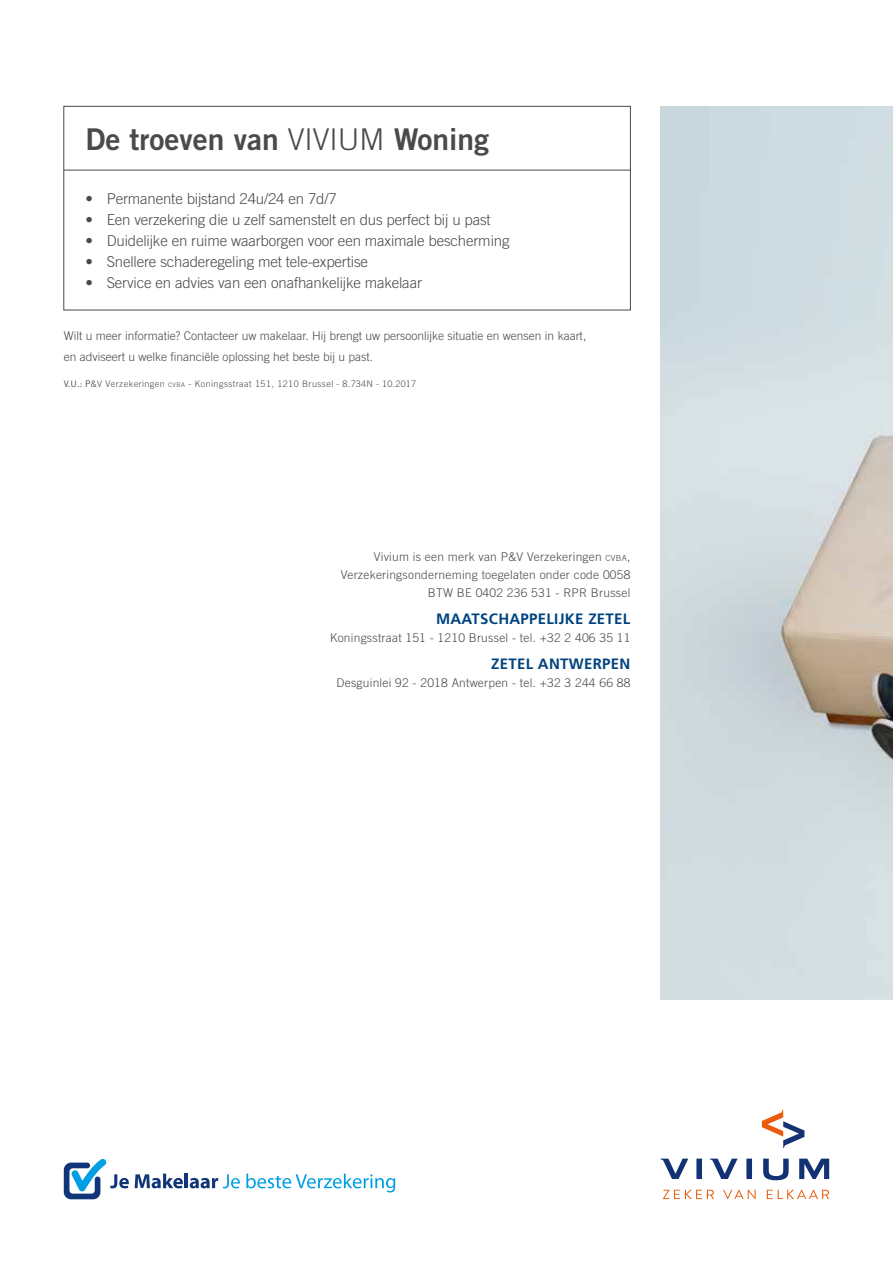
<style>
.page{position:relative;width:893px;height:1263px;background:#fff}
.page>*{position:absolute;margin:0;border:0;box-sizing:border-box;transform-origin:0 0}
.t1{font:30px "Trade Gothic LT Std Bd 2";color:#4a4a49}
.t2{font:300 15px "Trade Gothic LT Std";letter-spacing:-.01em;color:#4a4a49}
.t3{font:700 15px "Frutiger LT Std";letter-spacing:.02em;color:#004380}
.t4{font:300 12px/18px "Trade Gothic LT Std";letter-spacing:.02em;color:#4a4a49;text-align:right}
.t5{font:300 12px/21px "Trade Gothic LT Std";color:#4a4a49}
.t6{font:300 9px "Trade Gothic LT Std";letter-spacing:.05em;color:#4a4a49}
.s1{font-family:"Trade Gothic LT Std";font-weight:300}
.s2{font-weight:400}
.s3{font-size:6.3px}
.s4{font-size:8.4px}
.s5{font-style:inherit}
</style>
<div class="page">
<img style="left:660px;top:106px;width:233px;height:893px">
<div style="left:63px;top:106px;width:568px;height:204px;border:1px solid #4a4a49"></div>
<svg style="left:663px;top:1190px;width:51px;height:9px"></svg>
<svg style="left:723px;top:1189px;width:33px;height:10px"></svg>
<svg style="left:767px;top:1189px;width:62px;height:10px"></svg>
<svg style="left:696px;top:1158px;width:6px;height:21px"></svg>
<svg style="left:746px;top:1158px;width:6px;height:21px"></svg>
<svg style="left:763px;top:1158px;width:26px;height:22px"></svg>
<svg style="left:799px;top:1158px;width:30px;height:21px"></svg>
<svg style="left:660px;top:1158px;width:28px;height:21px"></svg>
<svg style="left:710px;top:1158px;width:28px;height:21px"></svg>
<svg style="left:762px;top:1110px;width:42px;height:38px"></svg>
<hr style="left:63px;top:170px;width:567px;height:1px;background:#4a4a49">
<svg style="left:64px;top:1158px;width:65px;height:41px"></svg>
<svg style="left:135px;top:1173px;width:48px;height:15px"></svg>
<hr style="left:185px;top:1173px;width:3px;height:15px;background:#103578">
<svg style="left:190px;top:1174px;width:50px;height:14px"></svg>
<svg style="left:246px;top:1173px;width:149px;height:19px"></svg>
<h1 class="t1" style="left:85px;top:120px;width:405px">De troeven van <span class="s1">VIVIUM</span> Woning</h1>
<p class="t2" style="left:85px;top:190px;width:253px">• Permanente bijstand 24u/24 en 7d/7</p>
<p class="t2" style="left:85px;top:211px;width:407px">• Een verzekering die u zelf samenstelt en dus perfect bij u past</p>
<p class="t2" style="left:85px;top:232px;width:426px">• Duidelijke en ruime waarborgen voor een maximale bescherming</p>
<p class="t2" style="left:85px;top:253px;width:284px">• Snellere schaderegeling met tele-expertise</p>
<p class="t2" style="left:85px;top:274px;width:338px">• Service en advies van een onafhankelijke makelaar</p>
<p class="t5" style="left:64px;top:325px;width:524px">Wilt u meer informatie? Contacteer uw makelaar. Hij brengt uw persoonlijke situatie en wensen in kaart, en adviseert u welke financiële oplossing het beste bij u past.</p>
<p class="t6" style="left:64px;top:378px;width:354px"><span class="s2">V.U.: P</span>&amp;V Verzekeringen <span class="s3">CVBA</span> - Koningsstraat 151, 1210 Brussel - 8.734N - 10.2017</p>
<p class="t4" style="left:341px;top:548px;width:291px">Vivium is een merk van P&amp;V Verzekeringen <span class="s4">CVBA</span><span class="s5">,<br></span>Verzekeringsonderneming toegelaten onder code 0058<br>BTW BE 0402 236 531 - RPR Brussel</p>
<p class="t3" style="left:436px;top:610px;width:196px">MAATSCHAPPELIJKE ZETEL</p>
<p class="t4" style="left:330px;top:629px;width:302px">Koningsstraat 151 - 1210 Brussel - tel. +32 2 406 35 11</p>
<p class="t3" style="left:491px;top:654px;width:141px">ZETEL ANTWERPEN</p>
<p class="t4" style="left:337px;top:673px;width:295px">Desguinlei 92 - 2018 Antwerpen - tel. +32 3 244 66 88</p>
</div>
